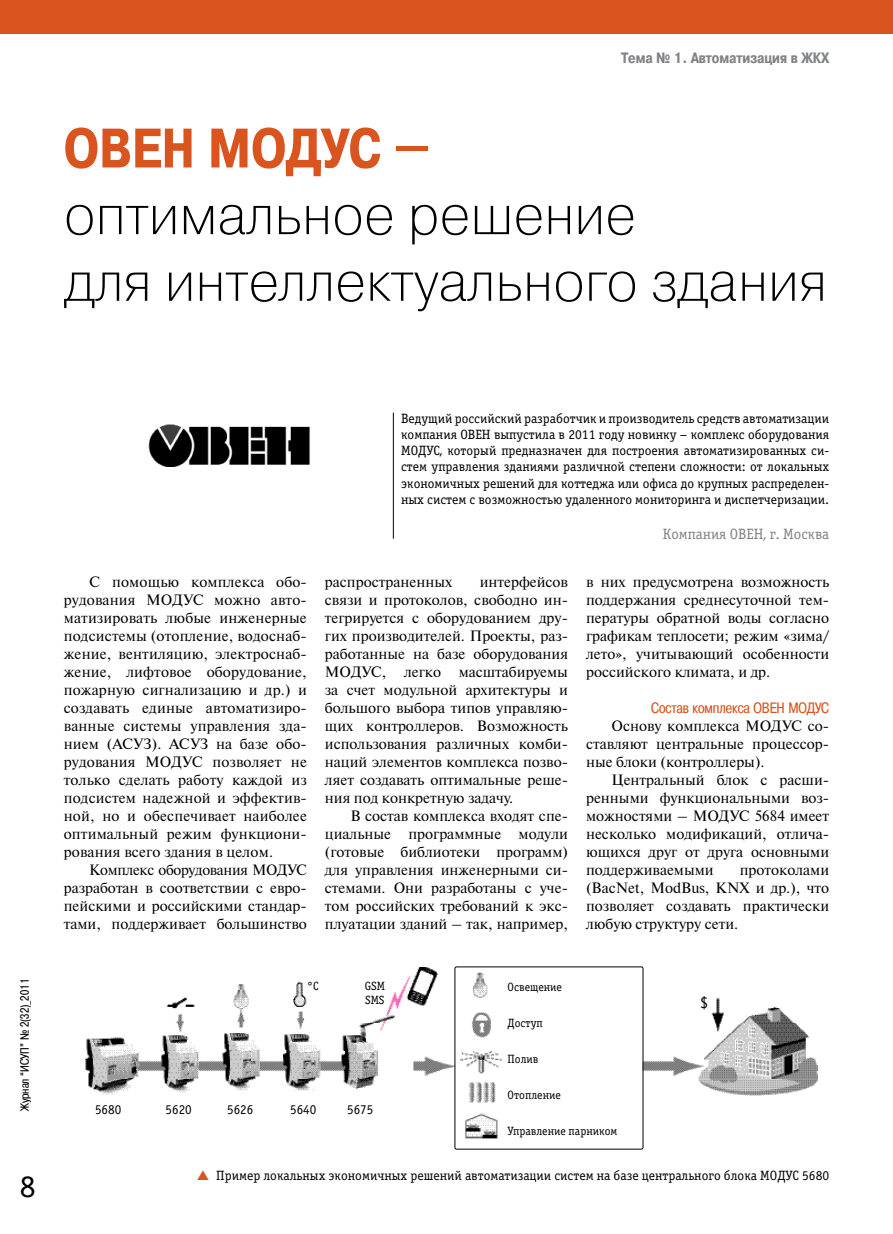
<style>
.page{position:relative;width:893px;height:1234px;background:#fff}
.page>*{position:absolute;margin:0;border:0;box-sizing:border-box;transform-origin:0 0}
.t1{font:55.5px/66.6px "Pragmatica Light C";color:#000}
.t2{font:700 55.5px "Pragmatica Cond C";color:#d9541e}
.t3{font:31.5px "Officina Serif C";color:#000}
.t4{font:16.5px "Officina Serif C";color:#000}
.t5{font:15px/18px "Newton C";color:#000;text-align:justify}
.t6{font:700 15px "Pragmatica Cond C";color:#808285}
.t7{font:15px "Pragmatica Cond C";color:#d9541e}
.t8{font:15px "Officina Serif C";color:#808285}
.t9{font:13.5px/16.2px "Officina Serif C";color:#000;text-align:justify}
.t10{font:12px/13.5px "Officina Serif C";color:#000}
.t11{font:12px "Pragmatica Cond C";color:#000}
</style>
<div class="page">
<div style="left:0;top:0;width:893px;height:34px;background:#d9541e"></div>
<hr style="left:393px;top:412px;width:1px;height:126px;background:#000">
<img style="left:85px;top:967px;width:732px;height:171px">
<div style="left:455px;top:966px;width:188px;height:183px;border:1px solid #000;border-radius:2px"></div>
<img style="left:148px;top:424px;width:162px;height:42px">
<p class="t6" style="left:621px;top:50px;width:210px">Тема № 1. Автоматизация в ЖКХ</p>
<h1 class="t2" style="left:64px;top:118px;width:367px">ОВЕН МОДУС –</h1>
<h1 class="t1" style="left:64px;top:182px;width:765px">оптимальное решение<br>для интеллектуального здания</h1>
<p class="t11" style="left:18px;top:1110px;width:134px;rotate:-90deg">Журнал “ИСУП” № 2(32)_2011</p>
<h2 class="t3" style="left:20px;top:1168px;width:17px">8</h2>
<p class="t5" style="left:64px;top:572px;width:245px;text-indent:26px">С помощью комплекса обо&shy;рудования МОДУС можно авто&shy;матизировать любые инженерные подсистемы (отопление, водоснаб&shy;жение, вентиляцию, электроснаб&shy;жение, лифтовое оборудование, пожарную сигнализацию и др.) и создавать единые автоматизиро&shy;ванные системы управления зда&shy;нием (АСУЗ). АСУЗ на базе обо&shy;рудования МОДУС позволяет не только сделать работу каждой из подсистем надежной и эффектив&shy;ной, но и обеспечивает наиболее оптимальный режим функциони&shy;рования всего здания в целом.</p>
<p class="t5" style="left:64px;top:860px;width:245px;text-indent:26px">Комплекс оборудования МОДУС разработан в соответствии с евро&shy;пейскими и российскими стандар&shy;тами, поддерживает большинство</p>
<p class="t9" style="left:401px;top:410px;width:430px">Ведущий российский разработчик и производитель средств автоматизации компания ОВЕН выпустила в 2011 году новинку – комплекс оборудования МОДУС, который предназначен для построения автоматизированных си&shy;стем управления зданиями различной степени сложности: от локальных экономичных решений для коттеджа или офиса до крупных распределен&shy;ных систем с возможностью удаленного мониторинга и диспетчеризации.</p>
<p class="t8" style="left:663px;top:525px;width:168px">Компания ОВЕН, г. Москва</p>
<p class="t5" style="left:325px;top:572px;width:245px;text-indent:155px">интерфейсов связи и протоколов, свободно ин&shy;тегрируется с оборудованием дру&shy;гих производителей. Проекты, раз&shy;работанные на базе оборудования МОДУС, легко масштабируемы за счет модульной архитектуры и большого выбора типов управляю&shy;щих контроллеров. Возможность использования различных комби&shy;наций элементов комплекса позво&shy;ляет создавать оптимальные реше&shy;ния под конкретную задачу.</p>
<p class="t5" style="left:325px;top:806px;width:245px;text-indent:26px">В состав комплекса входят спе&shy;циальные программные модули (готовые библиотеки программ) для управления инженерными си&shy;стемами. Они разработаны с уче&shy;том российских требований к экс&shy;плуатации зданий – так, например,</p>
<p class="t5" style="left:325px;top:572px;width:129px">распространенных</p>
<p class="t5" style="left:586px;top:572px;width:245px">в них предусмотрена возможность поддержания среднесуточной тем&shy;пературы обратной воды согласно графикам теплосети; режим «зима/ лето», учитывающий особенности российского климата, и др.</p>
<p class="t7" style="left:651px;top:699px;width:180px">Состав комплекса ОВЕН МОДУС</p>
<p class="t5" style="left:586px;top:716px;width:245px;text-indent:26px">Основу комплекса МОДУС со&shy;ставляют центральные процессор&shy;ные блоки (контроллеры).</p>
<p class="t5" style="left:586px;top:770px;width:245px;text-indent:26px">Центральный блок с расши&shy;ренными функциональными воз&shy;можностями – МОДУС 5684 имеет несколько модификаций, отлича&shy;ющихся друг от друга основными поддерживаемыми</p>
<p class="t5" style="left:586px;top:860px;width:245px;text-indent:154px">протоколами (BacNet, ModBus, KNX и др.), что позволяет создавать практически любую структуру сети.</p>
<p class="t10" style="left:307px;top:979px;width:13px">°C</p>
<p class="t10" style="left:365px;top:979px;width:22px">GSM<br>SMS</p>
<p class="t9" style="left:95px;top:1101px;width:28px">5680</p>
<p class="t9" style="left:166px;top:1101px;width:28px">5620</p>
<p class="t9" style="left:227px;top:1101px;width:28px">5626</p>
<p class="t9" style="left:290px;top:1101px;width:28px">5640</p>
<p class="t9" style="left:347px;top:1101px;width:28px">5675</p>
<p class="t10" style="left:508px;top:980px;width:56px">Освещение</p>
<p class="t10" style="left:508px;top:1016px;width:37px">Доступ</p>
<p class="t10" style="left:508px;top:1052px;width:32px">Полив</p>
<p class="t10" style="left:508px;top:1088px;width:55px">Отопление</p>
<p class="t10" style="left:508px;top:1124px;width:111px">Управление парником</p>
<p class="t4" style="left:700px;top:993px;width:10px">$</p>
<p class="t9" style="left:216px;top:1167px;width:614px">Пример локальных экономичных решений автоматизации систем на базе центрального блока МОДУС 5680</p>
</div>
